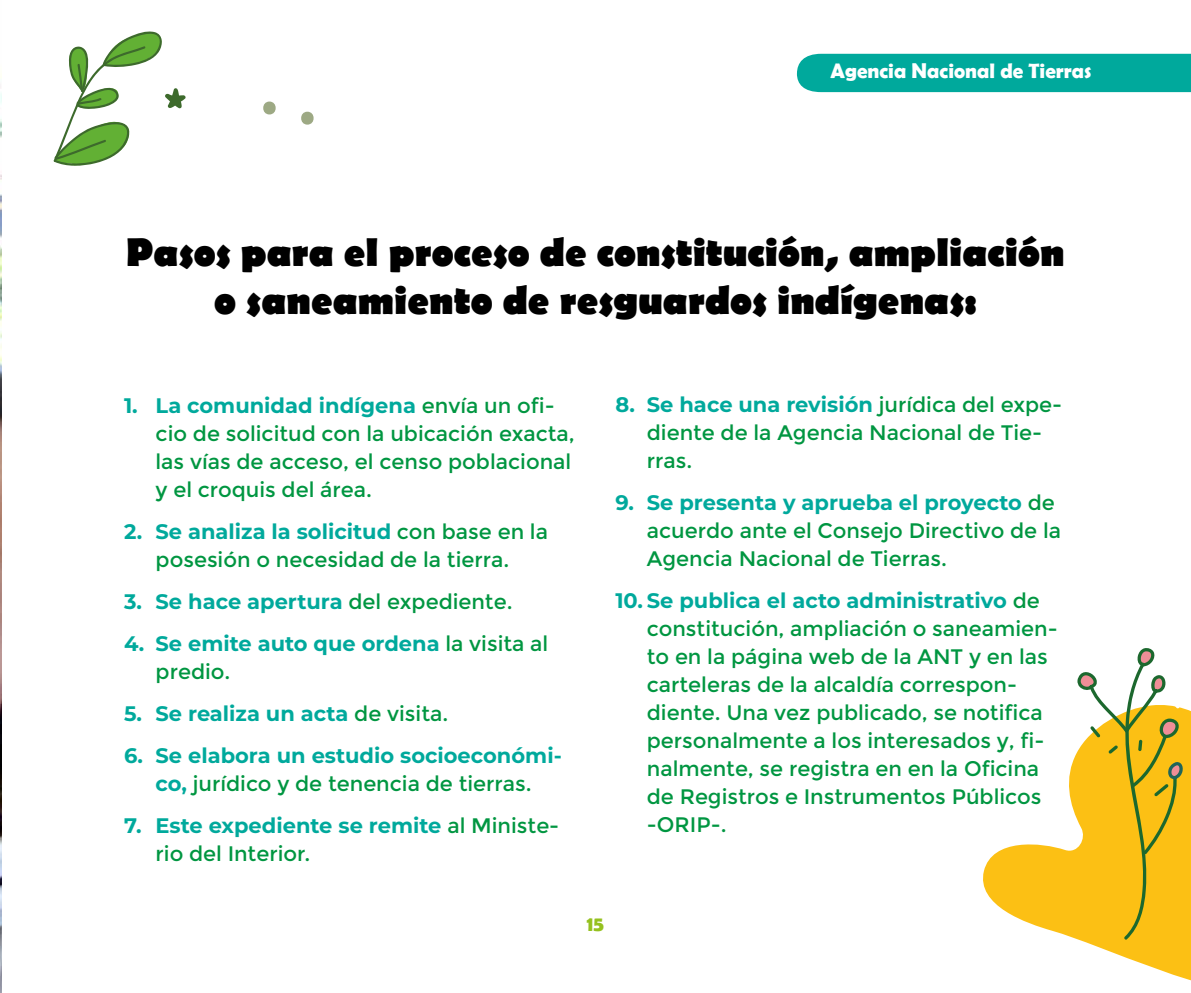
<style>
.page{position:relative;width:1191px;height:993px;background:#fff}
.page>*{position:absolute;margin:0;border:0;box-sizing:border-box;transform-origin:0 0}
.t1{font:700 40.25px/48.3px "Berlin Sans FB";color:#000;text-align:center}
.t2{font:21px/28px "Montserrat";color:#009641}
.t3{font:700 21px/28px "Montserrat";color:#00a99c}
.t4{font:700 21px "Berlin Sans FB Demi";color:#fff}
.t5{font:700 21px "Berlin Sans FB Demi";color:#95c11f}
.s1{font-weight:700;color:#00a99c}
.s2{font-weight:400;color:#009641}
</style>
<div class="page">
<img style="left:0;top:76px;width:1px;height:916px">
<div style="left:797px;top:54px;width:394px;height:38px;background:#00a99c"></div>
<svg style="left:983px;top:708px;width:208px;height:273px"></svg>
<svg style="left:1077px;top:648px;width:106px;height:292px"></svg>
<svg style="left:301px;top:112px;width:13px;height:13px"></svg>
<svg style="left:263px;top:101px;width:13px;height:13px"></svg>
<svg style="left:53px;top:31px;width:133px;height:135px"></svg>
<p class="t4" style="left:830px;top:58px;width:263px">Agencia Nacional de Tierras</p>
<h1 class="t1" style="left:126px;top:230px;width:939px">Pasos para el proceso de constitución, ampliación o saneamiento de resguardos indígenas:</h1>
<p class="t2" style="left:156px;top:391px;width:421px;text-indent:-32px"><span class="s1">1. La comunidad indígena</span> envía un ofi&shy;cio de solicitud con la ubicación exacta, las vías de acceso, el censo poblacional y el croquis del área.</p>
<p class="t2" style="left:124px;top:517px;width:425px;text-align:center"><span class="s1">2. Se analiza la solicitud</span> con base en la posesión o necesidad de la tierra.</p>
<p class="t3" style="left:124px;top:586px;width:390px">3. Se hace apertura <span class="s2">del expediente.</span></p>
<p class="t3" style="left:156px;top:628px;width:394px;text-indent:-32px">4. Se emite auto que ordena <span class="s2">la visita al predio.</span></p>
<p class="t3" style="left:124px;top:698px;width:326px">5. Se realiza un acta <span class="s2">de visita.</span></p>
<p class="t3" style="left:124px;top:740px;width:439px;text-align:center">6. Se elabora un estudio socioeconómi&shy;co, <span class="s2">jurídico y de tenencia de tierras.</span></p>
<p class="t2" style="left:156px;top:811px;width:405px;text-indent:-32px"><span class="s1">7. Este expediente se remite</span> al Ministe&shy;rio del Interior.</p>
<p class="t2" style="left:647px;top:391px;width:417px;text-indent:-32px"><span class="s1">8. Se hace una revisión</span> jurídica del expe&shy;diente de la Agencia Nacional de Tie&shy;rras.</p>
<p class="t2" style="left:647px;top:489px;width:416px;text-indent:-32px"><span class="s1">9. Se presenta y aprueba el proyecto</span> de acuerdo ante el Consejo Directivo de la<br>Agencia Nacional de Tierras.</p>
<p class="t2" style="left:647px;top:587px;width:412px;text-indent:-32px"><span class="s1">10. Se publica el acto administrativo</span> de constitución, ampliación o saneamien&shy;to en la página web de la ANT y en las carteleras de la alcaldía correspon&shy;diente. Una vez publicado, se notifica personalmente a los interesados y, fi&shy;nalmente, se registra en en la Oficina de Registros e Instrumentos Públicos -ORIP-.</p>
<p class="t5" style="left:587px;top:910px;width:19px">15</p>
</div>
